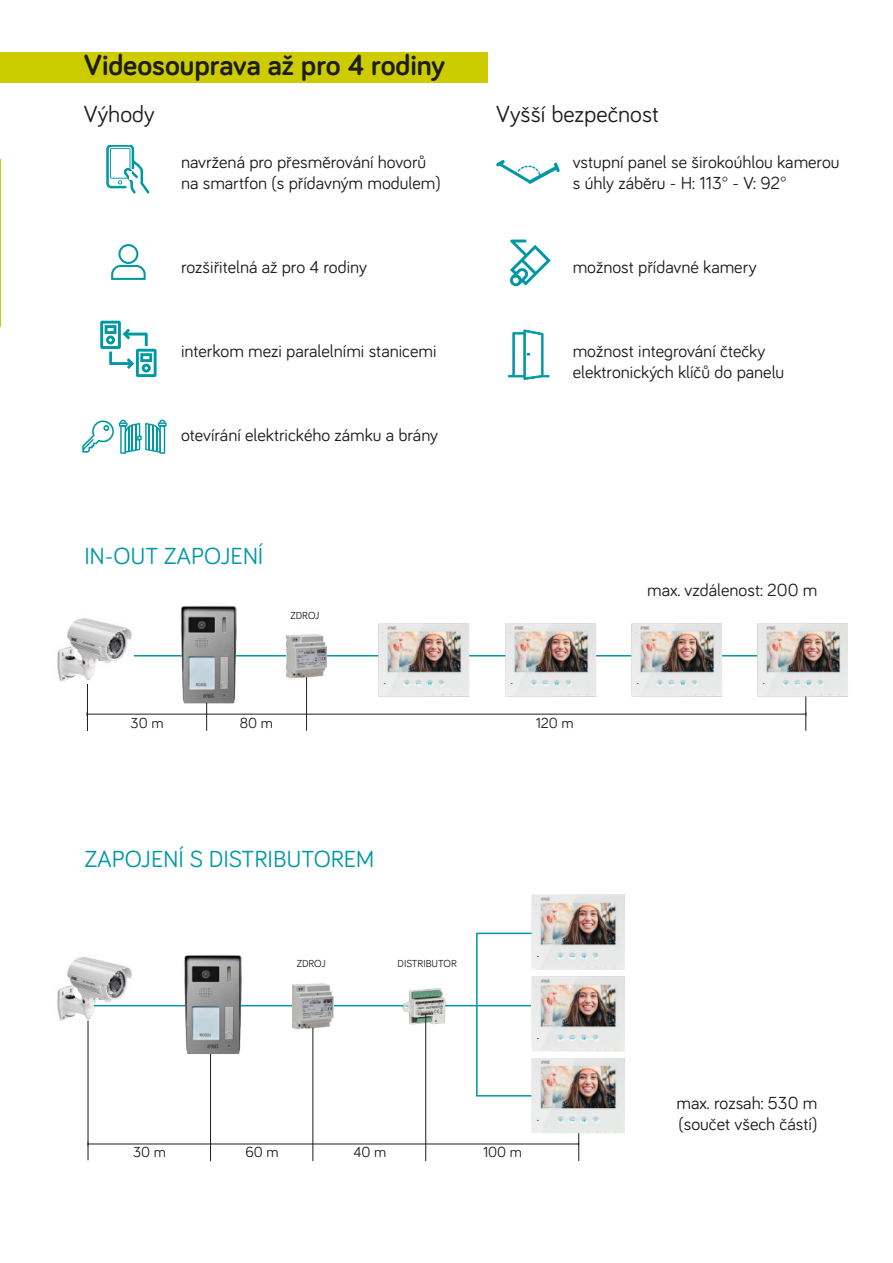
<style>
.page{position:relative;width:893px;height:1263px;background:#fff}
.page>*{position:absolute;margin:0;border:0;box-sizing:border-box;transform-origin:0 0}
.t1{font:700 30px "Bariol";color:#1d1d1b}
.t2{font:24px "Bariol";color:#0098a2}
.t3{font:24px "Bariol";color:#1d1d1b}
.t4{font:18px/21px "Bariol";color:#1d1d1b}
.t5{font:15px "Bariol";color:#1d1d1b}
.t6{font:10.5px "Bariol";color:#1d1d1b}
</style>
<div class="page">
<div style="left:0;top:52px;width:488px;height:31px;background:#cdcc00"></div>
<svg style="left:106px;top:145px;width:43px;height:48px"></svg>
<svg style="left:510px;top:240px;width:41px;height:46px"></svg>
<svg style="left:111px;top:244px;width:35px;height:36px"></svg>
<svg style="left:100px;top:321px;width:57px;height:56px"></svg>
<svg style="left:82px;top:420px;width:32px;height:33px"></svg>
<svg style="left:120px;top:420px;width:46px;height:34px"></svg>
<svg style="left:508px;top:329px;width:41px;height:51px"></svg>
<svg style="left:496px;top:160px;width:64px;height:24px"></svg>
<hr style="left:94px;top:655px;width:730px;height:1px;background:#0098a2">
<img style="left:172px;top:605px;width:70px;height:102px">
<img style="left:286px;top:634px;width:41px;height:48px">
<hr style="left:87px;top:714px;width:719px;height:1px;background:#1d1d1b">
<svg style="left:206px;top:703px;width:1px;height:28px"></svg>
<img style="left:378px;top:623px;width:91px;height:74px">
<img style="left:505px;top:623px;width:91px;height:74px">
<img style="left:631px;top:623px;width:91px;height:74px">
<img style="left:757px;top:623px;width:91px;height:74px">
<hr style="left:87px;top:678px;width:1px;height:53px;background:#1d1d1b">
<hr style="left:306px;top:677px;width:1px;height:54px;background:#1d1d1b">
<hr style="left:805px;top:696px;width:1px;height:35px;background:#1d1d1b">
<img style="left:57px;top:618px;width:77px;height:65px">
<img style="left:57px;top:957px;width:76px;height:65px">
<hr style="left:94px;top:1005px;width:437px;height:1px;background:#0098a2">
<img style="left:175px;top:955px;width:71px;height:103px">
<img style="left:292px;top:983px;width:42px;height:49px">
<img style="left:532px;top:1058px;width:93px;height:75px">
<img style="left:533px;top:976px;width:92px;height:75px">
<img style="left:401px;top:988px;width:45px;height:36px">
<hr style="left:88px;top:1143px;width:491px;height:1px;background:#1d1d1b">
<hr style="left:210px;top:1054px;width:1px;height:107px;background:#1d1d1b">
<hr style="left:88px;top:1020px;width:1px;height:140px;background:#1d1d1b">
<hr style="left:312px;top:1028px;width:1px;height:133px;background:#1d1d1b">
<svg style="left:578px;top:1133px;width:1px;height:28px"></svg>
<hr style="left:425px;top:1014px;width:1px;height:147px;background:#1d1d1b">
<img style="left:532px;top:894px;width:93px;height:76px">
<svg style="left:475px;top:932px;width:58px;height:165px"></svg>
<h1 class="t1" style="left:84px;top:45px;width:362px">Videosouprava až pro 4 rodiny</h1>
<h2 class="t3" style="left:84px;top:101px;width:72px">Výhody</h2>
<h2 class="t3" style="left:496px;top:101px;width:164px">Vyšší bezpečnost</h2>
<p class="t4" style="left:181px;top:151px;width:261px">navržená pro přesměrování hovorů na smartfon (s přídavným modulem)</p>
<p class="t4" style="left:181px;top:256px;width:187px">rozšiřitelná až pro 4 rodiny</p>
<p class="t4" style="left:181px;top:340px;width:257px">interkom mezi paralelními stanicemi</p>
<p class="t4" style="left:181px;top:424px;width:258px">otevírání elektrického zámku a brány</p>
<h2 class="t2" style="left:84px;top:543px;width:181px">IN-OUT ZAPOJENÍ</h2>
<p class="t6" style="left:291px;top:609px;width:31px">ZDROJ</p>
<p class="t4" style="left:573px;top:151px;width:268px">vstupní panel se širokoúhlou kamerou s úhly záběru - H: 113° - V: 92°</p>
<p class="t4" style="left:573px;top:256px;width:186px">možnost přídavné kamery</p>
<p class="t4" style="left:573px;top:340px;width:213px">možnost integrování čtečky elektronických klíčů do panelu</p>
<p class="t4" style="left:647px;top:580px;width:172px">max. vzdálenost: 200 m</p>
<p class="t5" style="left:131px;top:714px;width:34px">30 m</p>
<p class="t5" style="left:240px;top:714px;width:35px">80 m</p>
<p class="t5" style="left:536px;top:714px;width:39px">120 m</p>
<h2 class="t2" style="left:85px;top:846px;width:291px">ZAPOJENÍ S DISTRIBUTOREM</h2>
<p class="t6" style="left:297px;top:958px;width:31px">ZDROJ</p>
<p class="t6" style="left:398px;top:958px;width:61px">DISTRIBUTOR</p>
<p class="t5" style="left:133px;top:1144px;width:34px">30 m</p>
<p class="t5" style="left:245px;top:1144px;width:35px">60 m</p>
<p class="t5" style="left:353px;top:1144px;width:34px">40 m</p>
<p class="t5" style="left:483px;top:1144px;width:41px">100 m</p>
<p class="t4" style="left:677px;top:1092px;width:142px;line-height:21.6px">max. rozsah: 530 m (součet všech částí)</p>
</div>
